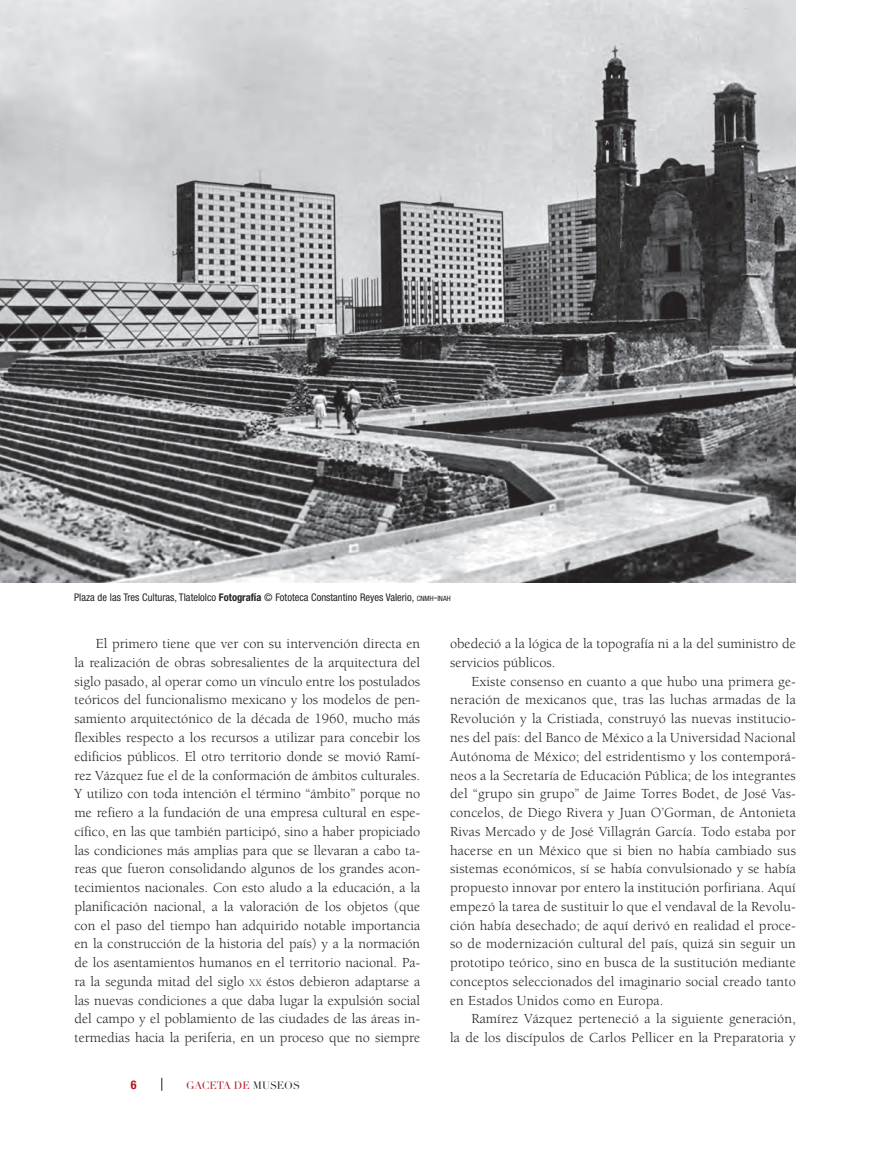
<style>
.page{position:relative;width:881px;height:1149px;background:#fff}
.page>*{position:absolute;margin:0;border:0;box-sizing:border-box;transform-origin:0 0}
.t1{font:14.25px/18.8px "Berkeley";letter-spacing:.01em;color:#231f20;text-align:justify}
.t2{font:700 condensed 12px "Helvetica Neue";color:#b50e1a}
.t3{font:condensed 10.5px "Helvetica Neue";color:#231f20}
.t4{font:10.5px "Didot LH";letter-spacing:-.005em;color:#b50e1a}
.s1{font-weight:700}
.s2{font-size:7.35px}
.s3{font-style:inherit}
.s4{font-size:10.05px}
.s5{color:#231f20}
</style>
<div class="page">
<svg style="left:161px;top:1077px;width:1px;height:13px"></svg>
<img style="left:0;top:0;width:795px;height:582px">
<p class="t3" style="left:74px;top:591px;width:378px">Plaza de las Tres Culturas, Tlatelolco <span class="s1">Fotografía</span> © Fototeca Constantino Reyes Valerio, <span class="s2">CNMH</span><span class="s3">-</span><span class="s2">INAH</span></p>
<p class="t1" style="left:74px;top:634px;width:347px;text-indent:21px">El primero tiene que ver con su intervención directa en la realización de obras sobresalientes de la arquitectura del siglo pasado, al operar como un vínculo entre los postulados teóricos del funcionalismo mexicano y los modelos de pen&shy;samiento arquitectónico de la década de 1960, mucho más flexibles respecto a los recursos a utilizar para concebir los edificios públicos. El otro territorio donde se movió Ramí&shy;rez Vázquez fue el de la conformación de ámbitos culturales.<br>Y utilizo con toda intención el término “ámbito” porque no me refiero a la fundación de una empresa cultural en espe&shy;cífico, en las que también participó, sino a haber propiciado las condiciones más amplias para que se llevaran a cabo ta&shy;reas que fueron consolidando algunos de los grandes acon&shy;tecimientos nacionales. Con esto aludo a la educación, a la planificación nacional, a la valoración de los objetos (que con el paso del tiempo han adquirido notable importancia en la construcción de la historia del país) y a la normación de los asentamientos humanos en el territorio nacional. Pa&shy;ra la segunda mitad del siglo <span class="s4">xx</span> éstos debieron adaptarse a las nuevas condiciones a que daba lugar la expulsión social del campo y el poblamiento de las ciudades de las áreas in&shy;termedias hacia la periferia, en un proceso que no siempre</p>
<p class="t2" style="left:131px;top:1077px;width:7px">6</p>
<p class="t4" style="left:186px;top:1078px;width:115px">GACETA DE <span class="s5">MUSEOS</span></p>
<p class="t1" style="left:450px;top:634px;width:347px">obedeció a la lógica de la topografía ni a la del suministro de</p>
<p class="t1" style="left:450px;top:653px;width:107px">servicios públicos.</p>
<p class="t1" style="left:471px;top:672px;width:326px">Existe consenso en cuanto a que hubo una primera ge-</p>
<p class="t1" style="left:450px;top:690px;width:347px">neración de mexicanos que, tras las luchas armadas de la</p>
<p class="t1" style="left:450px;top:709px;width:347px">Revolución y la Cristiada, construyó las nuevas institucio-</p>
<p class="t1" style="left:450px;top:728px;width:347px">nes del país: del Banco de México a la Universidad Nacional</p>
<p class="t1" style="left:450px;top:747px;width:347px">Autónoma de México; del estridentismo y los contemporá-</p>
<p class="t1" style="left:450px;top:765px;width:347px">neos a la Secretaría de Educación Pública; de los integrantes</p>
<p class="t1" style="left:450px;top:784px;width:347px">del “grupo sin grupo” de Jaime Torres Bodet, de José Vas-</p>
<p class="t1" style="left:450px;top:803px;width:347px">concelos, de Diego Rivera y Juan O’Gorman, de Antonieta</p>
<p class="t1" style="left:450px;top:822px;width:347px">Rivas Mercado y de José Villagrán García. Todo estaba por</p>
<p class="t1" style="left:450px;top:840px;width:347px">hacerse en un México que si bien no había cambiado sus</p>
<p class="t1" style="left:450px;top:859px;width:347px">sistemas económicos, sí se había convulsionado y se había</p>
<p class="t1" style="left:450px;top:878px;width:347px">propuesto innovar por entero la institución porfiriana. Aquí</p>
<p class="t1" style="left:450px;top:897px;width:347px">empezó la tarea de sustituir lo que el vendaval de la Revolu-</p>
<p class="t1" style="left:450px;top:915px;width:347px">ción había desechado; de aquí derivó en realidad el proce-</p>
<p class="t1" style="left:450px;top:934px;width:347px">so de modernización cultural del país, quizá sin seguir un</p>
<p class="t1" style="left:450px;top:953px;width:347px">prototipo teórico, sino en busca de la sustitución mediante</p>
<p class="t1" style="left:450px;top:972px;width:347px">conceptos seleccionados del imaginario social creado tanto</p>
<p class="t1" style="left:450px;top:990px;width:215px">en Estados Unidos como en Europa.</p>
<p class="t1" style="left:471px;top:1009px;width:326px">Ramírez Vázquez perteneció a la siguiente generación,</p>
<p class="t1" style="left:450px;top:1028px;width:347px">la de los discípulos de Carlos Pellicer en la Preparatoria y</p>
</div>
